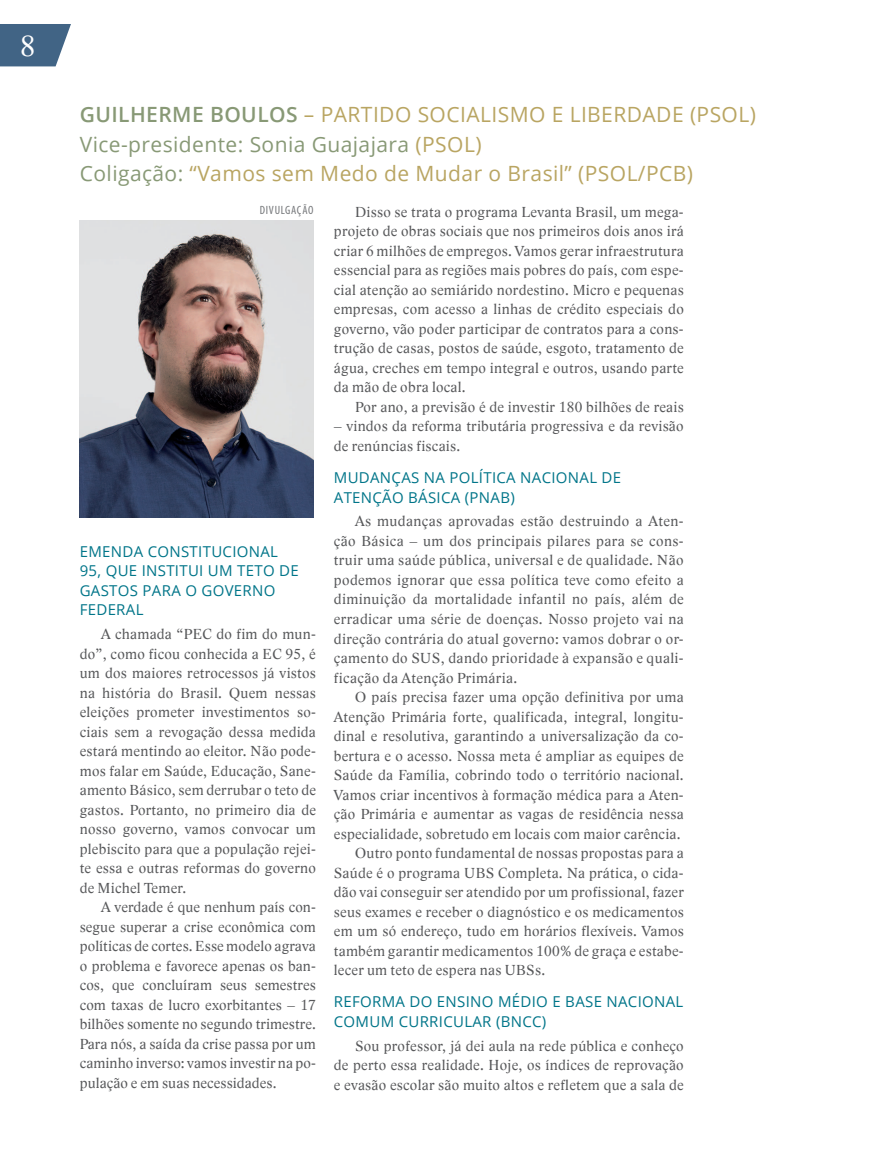
<style>
.page{position:relative;width:872px;height:1170px;background:#fff}
.page>*{position:absolute;margin:0;border:0;box-sizing:border-box;transform-origin:0 0}
.t1{font:30px "Lido STFCE";color:#fff}
.t2{font:21px/29.4px "Open Sans";letter-spacing:.02em;color:#b9a562}
.t3{font:600 21px "Open Sans";letter-spacing:.02em;color:#889976}
.t4{font:15px/19.5px "Lido STFCE";letter-spacing:.02em;color:#57585a;text-align:justify}
.t5{font:15px/19.5px "Open Sans";letter-spacing:.02em;color:#007589}
.t6{font:condensed 12px "Myriad Pro";letter-spacing:.06em;color:#76787b}
.s1{font-weight:400;color:#b9a562}
.s2{color:#889976}
</style>
<div class="page">
<img style="left:80px;top:220px;width:234px;height:298px">
<svg style="left:0;top:24px;width:71px;height:42px;background:#557492"></svg>
<h1 class="t1" style="left:20px;top:28px;width:17px">8</h1>
<h2 class="t3" style="left:80px;top:100px;width:268px">GUILHERME BOULOS <span class="s1">– Partido</span></h2>
<h2 class="t2" style="left:418px;top:100px;width:26px">Socialismo</h2>
<h2 class="t2" style="left:551px;top:100px;width:43px">e Liberdade</h2>
<h2 class="t2" style="left:690px;top:100px;width:67px">(PSOL)</h2>
<h2 class="t2" style="left:80px;top:129px;width:615px"><span class="s2">Vice-presidente: Sonia Guajajara</span> (PSOL)<br><span class="s2">Coligação:</span> “Vamos sem Medo de Mudar o Brasil” (PSOL/PCB)</h2>
<p class="t4" style="left:334px;top:202px;width:351px;text-indent:21px">Disso se trata o programa Levanta Brasil, um mega&shy;projeto de obras sociais que nos primeiros dois anos irá criar 6 milhões de empregos. Vamos gerar infraestrutura essencial para as regiões mais pobres do país, com espe&shy;cial atenção ao semiárido nordestino. Micro e pequenas empresas, com acesso a linhas de crédito especiais do governo, vão poder participar de contratos para a cons&shy;trução de casas, postos de saúde, esgoto, tratamento de água, creches em tempo integral e outros, usando parte da mão de obra local.</p>
<p class="t4" style="left:355px;top:397px;width:330px">Por ano, a previsão é de investir 180 bilhões de reais</p>
<p class="t4" style="left:334px;top:416px;width:351px">– vindos da reforma tributária progressiva e da revisão de renúncias fiscais.</p>
<p class="t5" style="left:334px;top:467px;width:289px">MUDANÇAS NA POLÍTICA NACIONAL DE<br>ATENÇÃO BÁSICA (PNAB)</p>
<p class="t4" style="left:334px;top:511px;width:351px;text-indent:21px">As mudanças aprovadas estão destruindo a Aten&shy;ção Básica – um dos principais pilares para se cons&shy;truir uma saúde pública, universal e de qualidade. Não podemos ignorar que essa política teve como efeito a diminuição da mortalidade infantil no país, além de erradicar uma série de doenças. Nosso projeto vai na direção contrária do atual governo: vamos dobrar o or&shy;çamento do SUS, dando prioridade à expansão e quali&shy;ficação da Atenção Primária.</p>
<p class="t4" style="left:355px;top:687px;width:330px">O país precisa fazer uma opção definitiva por uma</p>
<p class="t4" style="left:334px;top:706px;width:351px">Atenção Primária forte, qualificada, integral, longitu-</p>
<p class="t4" style="left:334px;top:726px;width:351px">dinal e resolutiva, garantindo a universalização da co-</p>
<p class="t4" style="left:334px;top:745px;width:351px">bertura e o acesso. Nossa meta é ampliar as equipes de</p>
<p class="t4" style="left:334px;top:765px;width:351px">Saúde da Família, cobrindo todo o território nacional.</p>
<p class="t4" style="left:334px;top:784px;width:351px">Vamos criar incentivos à formação médica para a Aten-</p>
<p class="t4" style="left:334px;top:804px;width:351px">ção Primária e aumentar as vagas de residência nessa</p>
<p class="t4" style="left:334px;top:823px;width:348px">especialidade, sobretudo em locais com maior carência.</p>
<p class="t4" style="left:355px;top:843px;width:330px">Outro ponto fundamental de nossas propostas para a</p>
<p class="t4" style="left:334px;top:862px;width:351px">Saúde é o programa UBS Completa. Na prática, o cida-</p>
<p class="t4" style="left:334px;top:882px;width:351px">dão vai conseguir ser atendido por um profissional, fazer</p>
<p class="t4" style="left:334px;top:901px;width:351px">seus exames e receber o diagnóstico e os medicamentos</p>
<p class="t4" style="left:334px;top:921px;width:351px">em um só endereço, tudo em horários flexíveis. Vamos</p>
<p class="t4" style="left:334px;top:940px;width:351px">também garantir medicamentos 100% de graça e estabe-</p>
<p class="t4" style="left:334px;top:960px;width:213px">lecer um teto de espera nas UBSs.</p>
<p class="t5" style="left:334px;top:991px;width:351px">REFORMA DO ENSINO MÉDIO E BASE NACIONAL<br>COMUM CURRICULAR (BNCC)</p>
<p class="t4" style="left:334px;top:1035px;width:351px;text-indent:21px">Sou professor, já dei aula na rede pública e conheço de perto essa realidade. Hoje, os índices de reprovação e evasão escolar são muito altos e refletem que a sala de</p>
<p class="t6" style="left:260px;top:203px;width:55px">DIVULGAÇÃO</p>
<p class="t5" style="left:80px;top:541px;width:221px">EMENDA CONSTITUCIONAL<br>95, QUE INSTITUI UM TETO DE<br>GASTOS PARA O GOVERNO<br>FEDERAL</p>
<p class="t4" style="left:80px;top:624px;width:238px;text-indent:21px">A chamada “PEC do fim do mun&shy;do”, como ficou conhecida a EC 95, é um dos maiores retrocessos já vistos na história do Brasil. Quem nessas eleições prometer investimentos so&shy;ciais sem a revogação dessa medida estará mentindo ao eleitor. Não pode&shy;mos falar em Saúde, Educação, Sane&shy;amento Básico, sem derrubar o teto de gastos. Portanto, no primeiro dia de nosso governo, vamos convocar um plebiscito para que a população rejei&shy;te essa e outras reformas do governo de Michel Temer.</p>
<p class="t4" style="left:80px;top:897px;width:238px;text-indent:21px">A verdade é que nenhum país con&shy;segue superar a crise econômica com políticas de cortes. Esse modelo agrava o problema e favorece apenas os ban&shy;cos, que concluíram seus semestres com taxas de lucro exorbitantes – 17 bilhões somente no segundo trimestre.<br>Para nós, a saída da crise passa por um caminho inverso: vamos investir na po&shy;pulação e em suas necessidades.</p>
</div>
